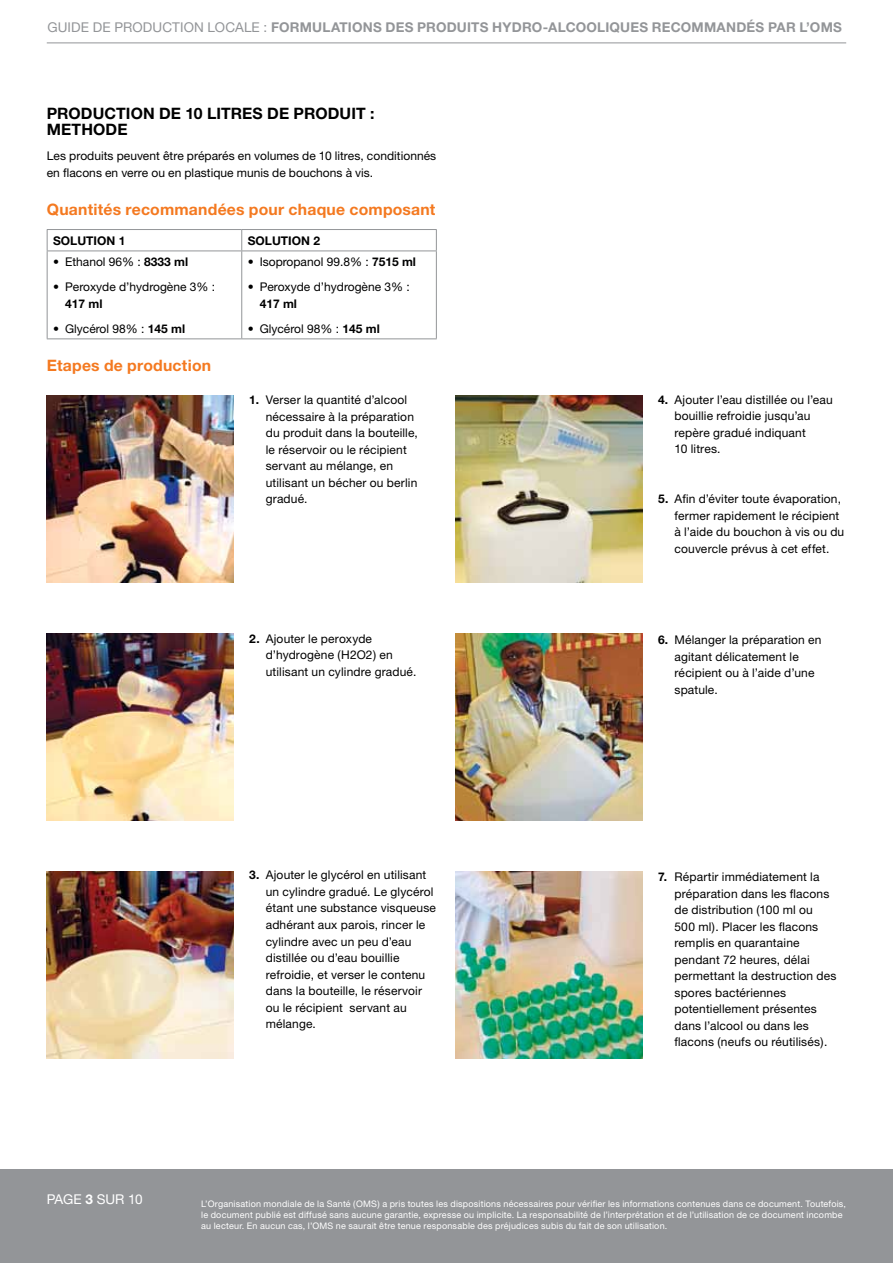
<style>
.page{position:relative;width:893px;height:1263px;background:#fff}
.page>*{position:absolute;margin:0;border:0;box-sizing:border-box;transform-origin:0 0}
.t1{font:700 15.75px "Helvetica Neue";letter-spacing:.01em;color:#f47920}
.t2{font:700 15.75px/16.5px "Helvetica Neue";letter-spacing:.005em;color:#000}
.t3{font:700 13.5px "Helvetica Neue";letter-spacing:.015em;color:#939598}
.t4{font:13.5px "Helvetica Neue";color:#fff}
.t5{font:12px/16.5px "Helvetica Neue";letter-spacing:.01em;color:#000}
.t6{font:700 12px "Helvetica Neue";color:#000}
.t7{font:9px/11.2px "Helvetica Neue";letter-spacing:.02em;color:#fff}
.s1{font-weight:400}
.s2{font-weight:700}
</style>
<div class="page">
<hr style="left:47px;top:43px;width:799px;height:1px;background:#939598">
<div style="left:0;top:1169px;width:893px;height:94px;background:#939598"></div>
<hr style="left:47px;top:229px;width:195px;height:1px;background:#939598">
<svg style="left:47px;top:230px;width:1px;height:21px"></svg>
<hr style="left:242px;top:229px;width:195px;height:1px;background:#939598">
<svg style="left:241px;top:230px;width:1px;height:21px"></svg>
<svg style="left:436px;top:230px;width:1px;height:21px"></svg>
<hr style="left:47px;top:251px;width:195px;height:1px;background:#939598">
<hr style="left:47px;top:251px;width:1px;height:87px;background:#939598">
<hr style="left:242px;top:251px;width:195px;height:1px;background:#939598">
<hr style="left:241px;top:251px;width:1px;height:87px;background:#939598">
<hr style="left:436px;top:251px;width:1px;height:87px;background:#939598">
<hr style="left:47px;top:338px;width:195px;height:1px;background:#939598">
<hr style="left:242px;top:338px;width:195px;height:1px;background:#939598">
<img style="left:47px;top:395px;width:187px;height:188px">
<img style="left:455px;top:395px;width:187px;height:188px">
<img style="left:47px;top:634px;width:187px;height:187px">
<img style="left:455px;top:634px;width:187px;height:187px">
<img style="left:47px;top:872px;width:187px;height:187px">
<img style="left:455px;top:872px;width:187px;height:187px">
<p class="t3" style="left:47px;top:19px;width:796px"><span class="s1">GUIDE DE PRODUCTION LOCALE :</span> FORMULATIONS DES PRODUITS HYDRO-ALCOOLIQUES RECOMMANDÉS PAR L’OMS</p>
<h1 class="t2" style="left:47px;top:104px;width:329px">PRODUCTION DE 10 LITRES DE PRODUIT :<br>METHODE</h1>
<p class="t5" style="left:47px;top:147px;width:391px">Les produits peuvent être préparés en volumes de 10 litres, conditionnés en flacons en verre ou en plastique munis de bouchons à vis.</p>
<h1 class="t1" style="left:47px;top:199px;width:390px">Quantités recommandées pour chaque composant</h1>
<p class="t6" style="left:53px;top:233px;width:74px">SOLUTION 1</p>
<p class="t6" style="left:248px;top:233px;width:74px">SOLUTION 2</p>
<p class="t5" style="left:53px;top:254px;width:137px">• Ethanol 96% : <span class="s2">8333 ml</span></p>
<p class="t5" style="left:53px;top:279px;width:164px">• Peroxyde d’hydrogène 3% :</p>
<p class="t6" style="left:65px;top:296px;width:39px">417 ml</p>
<p class="t5" style="left:53px;top:320px;width:133px">• Glycérol 98% : <span class="s2">145 ml</span></p>
<p class="t5" style="left:248px;top:254px;width:170px">• Isopropanol 99.8% : <span class="s2">7515 ml</span></p>
<p class="t5" style="left:248px;top:279px;width:164px">• Peroxyde d’hydrogène 3% :</p>
<p class="t6" style="left:260px;top:296px;width:39px">417 ml</p>
<p class="t5" style="left:248px;top:320px;width:133px">• Glycérol 98% : <span class="s2">145 ml</span></p>
<h1 class="t1" style="left:47px;top:356px;width:166px">Etapes de production</h1>
<p class="t5" style="left:266px;top:392px;width:154px;text-indent:-16px"><span class="s2">1.</span> Verser la quantité d’alcool nécessaire à la préparation du produit dans la bouteille, le réservoir ou le récipient servant au mélange, en utilisant un bécher ou berlin gradué.</p>
<p class="t5" style="left:266px;top:630px;width:152px;text-indent:-16px"><span class="s2">2.</span> Ajouter le peroxyde d’hydrogène (H2O2) en utilisant un cylindre gradué.</p>
<p class="t5" style="left:266px;top:867px;width:172px;text-indent:-16px"><span class="s2">3.</span> Ajouter le glycérol en utilisant un cylindre gradué. Le glycérol étant une substance visqueuse adhérant aux parois, rincer le cylindre avec un peu d’eau distillée ou d’eau bouillie refroidie, et verser le contenu dans la bouteille, le réservoir ou le récipient servant au mélange.</p>
<p class="t5" style="left:674px;top:391px;width:160px;text-indent:-16px"><span class="s2">4.</span> Ajouter l’eau distillée ou l’eau bouillie refroidie jusqu’au repère gradué indiquant<br>10 litres.</p>
<p class="t5" style="left:674px;top:491px;width:171px;text-indent:-16px"><span class="s2">5.</span> Afin d’éviter toute évaporation, fermer rapidement le récipient à l’aide du bouchon à vis ou du couvercle prévus à cet effet.</p>
<p class="t5" style="left:674px;top:632px;width:149px;text-indent:-16px"><span class="s2">6.</span> Mélanger la préparation en agitant délicatement le récipient ou à l’aide d’une spatule.</p>
<p class="t5" style="left:674px;top:868px;width:163px;text-indent:-16px"><span class="s2">7.</span> Répartir immédiatement la préparation dans les flacons de distribution (100 ml ou<br>500 ml). Placer les flacons remplis en quarantaine pendant 72 heures, délai permettant la destruction des spores bactériennes potentiellement présentes dans l’alcool ou dans les flacons (neufs ou réutilisés).</p>
<p class="t4" style="left:47px;top:1191px;width:97px">PAGE <span class="s2">3</span> SUR 10</p>
<p class="t7" style="left:201px;top:1197px;width:646px">L’Organisation mondiale de la Santé (OMS) a pris toutes les dispositions nécessaires pour vérifier les informations contenues dans ce document. Toutefois, le document publié est diffusé sans aucune garantie, expresse ou implicite. La responsabilité de l’interprétation et de l’utilisation de ce document incombe au lecteur. En aucun cas, l’OMS ne saurait être tenue responsable des préjudices subis du fait de son utilisation.</p>
</div>
